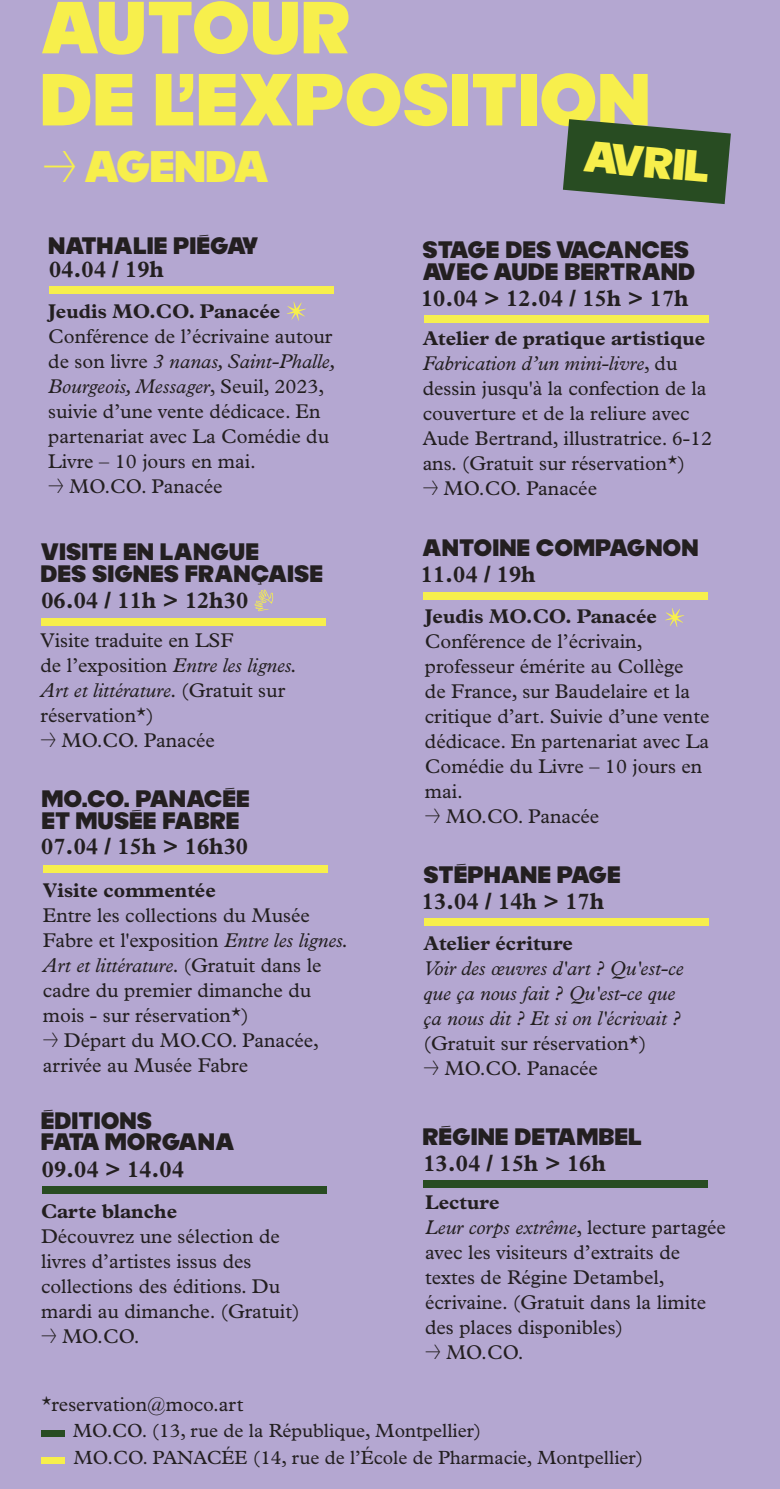
<style>
.page{position:relative;width:780px;height:1489px;background:#fff}
.page>*{position:absolute;margin:0;border:0;box-sizing:border-box;transform-origin:0 0}
.t1{font:900 72px/72px "MOCOSUNSET";color:#f7ef4c}
.t2{font:900 43.25px "MOCOSUNSET";letter-spacing:-.02em;color:#f7ef4c}
.t3{font:900 42.75px "MOCOSUNSET";color:#f7ef4c}
.t4{font:900 23.25px/21.8px "MOCOSUNSET";color:#231f20}
.t5{font:700 23.25px "Plantin MT Pro";color:#231f20}
.t6{font:20px/25px "Plantin MT Pro";color:#231f20}
.t7{font:italic 20px/25px "Plantin MT Pro";color:#231f20}
.t8{font:700 20px "Plantin MT Pro";color:#231f20}
.t9{font:19.25px/26.8px "Plantin MT Pro";color:#231f20}
.s1{font-style:italic}
.s2{font-family:"MOCOSUNSET";font-weight:900}
.s3{font-weight:700}
</style>
<div class="page">
<div style="left:0;top:0;width:779px;height:1488px;background:#b4a7d1"></div>
<div style="left:49px;top:286px;width:284px;height:8px;background:#f7ef4c"></div>
<div style="left:41px;top:617px;width:285px;height:8px;background:#f7ef4c"></div>
<div style="left:41px;top:1430px;width:24px;height:6px;background:#284c22"></div>
<div style="left:41px;top:1457px;width:24px;height:6px;background:#f7ef4c"></div>
<div style="left:44px;top:865px;width:284px;height:8px;background:#f7ef4c"></div>
<div style="left:423px;top:591px;width:284px;height:8px;background:#f7ef4c"></div>
<div style="left:424px;top:918px;width:284px;height:8px;background:#f7ef4c"></div>
<div style="left:42px;top:1186px;width:284px;height:8px;background:#284c22"></div>
<div style="left:423px;top:1180px;width:284px;height:7px;background:#284c22"></div>
<svg style="left:563px;top:119px;width:167px;height:85px"></svg>
<svg style="left:665px;top:608px;width:19px;height:19px"></svg>
<svg style="left:287px;top:301px;width:19px;height:20px"></svg>
<div style="left:424px;top:315px;width:284px;height:8px;background:#f6ef4f"></div>
<svg style="left:254px;top:589px;width:19px;height:22px"></svg>
<h1 class="t1" style="left:40px;top:-6px;width:612px">AUTOUR<br>DE L’EXPOSITION</h1>
<h2 class="t2" style="left:43px;top:145px;width:228px">→ AGENDA</h2>
<h3 class="t3" style="left:585px;top:135px;width:128px;rotate:5deg">AVRIL</h3>
<p class="t4" style="left:48px;top:235px;width:212px">NATHALIE PIÉGAY</p>
<p class="t5" style="left:49px;top:255px;width:116px">04.04 / 19h</p>
<p class="t8" style="left:48px;top:299px;width:233px">Jeudis MO.CO. Panacée</p>
<p class="t6" style="left:48px;top:324px;width:289px">Conférence de l’écrivaine autour de son livre <span class="s1">3 nanas, Saint-Phalle,<br>Bourgeois, Messager</span>, Seuil, 2023, suivie d’une vente dédicace. En partenariat avec La Comédie du<br>Livre – 10 jours en mai.</p>
<p class="t6" style="left:48px;top:474px;width:176px"><span class="s2">→</span> MO.CO. Panacée</p>
<p class="t4" style="left:40px;top:541px;width:284px">VISITE EN LANGUE<br>DES SIGNES FRANÇAISE</p>
<p class="t5" style="left:41px;top:586px;width:208px">06.04 / 11h &gt; 12h30</p>
<p class="t6" style="left:40px;top:627px;width:258px">Visite traduite en LSF<br>de l’exposition <span class="s1">Entre les lignes.<br>Art et littérature.</span> (Gratuit sur réservation*)</p>
<p class="t6" style="left:40px;top:727px;width:176px"><span class="s2">→</span> MO.CO. Panacée</p>
<p class="t4" style="left:42px;top:788px;width:210px">MO.CO. PANACÉE<br>ET MUSÉE FABRE</p>
<p class="t5" style="left:41px;top:831px;width:208px">07.04 / 15h &gt; 16h30</p>
<p class="t8" style="left:43px;top:878px;width:174px">Visite commentée</p>
<p class="t6" style="left:43px;top:902px;width:307px">Entre les collections du Musée<br>Fabre et l'exposition <span class="s1">Entre les lignes.<br>Art et littérature.</span> (Gratuit dans le cadre du premier dimanche du mois - sur réservation*)</p>
<p class="t6" style="left:43px;top:1027px;width:278px"><span class="s2">→</span> Départ du MO.CO. Panacée, arrivée au Musée Fabre</p>
<p class="t4" style="left:41px;top:1109px;width:195px">ÉDITIONS<br>FATA MORGANA</p>
<p class="t5" style="left:42px;top:1155px;width:143px">09.04 &gt; 14.04</p>
<p class="t8" style="left:41px;top:1199px;width:138px">Carte blanche</p>
<p class="t6" style="left:41px;top:1223px;width:260px">Découvrez une sélection de livres d’artistes issus des collections des éditions. Du mardi au dimanche. (Gratuit)</p>
<p class="t6" style="left:41px;top:1323px;width:100px"><span class="s2">→</span> MO.CO.</p>
<p class="t6" style="left:41px;top:1391px;width:203px">*reservation@moco.art</p>
<p class="t4" style="left:422px;top:239px;width:274px">STAGE DES VACANCES<br>AVEC AUDE BERTRAND</p>
<p class="t5" style="left:421px;top:285px;width:269px">10.04 &gt; 12.04 / 15h &gt; 17h</p>
<p class="t6" style="left:422px;top:326px;width:291px"><span class="s3">Atelier de pratique artistique </span><span class="s1">Fabrication d’un mini-livre</span>, du dessin jusqu'à la confection de la couverture et de la reliure avec Aude Bertrand, illustratrice. 6-12 ans. (Gratuit sur réservation*)</p>
<p class="t6" style="left:422px;top:476px;width:176px"><span class="s2">→</span> MO.CO. Panacée</p>
<p class="t4" style="left:422px;top:538px;width:278px">ANTOINE COMPAGNON</p>
<p class="t5" style="left:421px;top:560px;width:116px">11.04 / 19h</p>
<p class="t8" style="left:425px;top:604px;width:233px">Jeudis MO.CO. Panacée</p>
<p class="t6" style="left:425px;top:629px;width:286px">Conférence de l’écrivain, professeur émérite au Collège de France, sur Baudelaire et la critique d’art. Suivie d’une vente dédicace. En partenariat avec La<br>Comédie du Livre – 10 jours en mai.</p>
<p class="t6" style="left:425px;top:804px;width:176px"><span class="s2">→</span> MO.CO. Panacée</p>
<p class="t4" style="left:423px;top:864px;width:199px">STÉPHANE PAGE</p>
<p class="t5" style="left:422px;top:887px;width:184px">13.04 / 14h &gt; 17h</p>
<p class="t8" style="left:423px;top:931px;width:151px">Atelier écriture</p>
<p class="t7" style="left:423px;top:955px;width:261px">Voir des œuvres d'art ? Qu'est-ce que ça nous fait ? Qu'est-ce que ça nous dit ? Et si on l'écrivait ?</p>
<p class="t6" style="left:423px;top:1031px;width:225px">(Gratuit sur réservation*)</p>
<p class="t6" style="left:423px;top:1056px;width:176px"><span class="s2">→</span> MO.CO. Panacée</p>
<p class="t4" style="left:422px;top:1126px;width:221px">RÉGINE DETAMBEL</p>
<p class="t5" style="left:423px;top:1149px;width:184px">13.04 / 15h &gt; 16h</p>
<p class="t6" style="left:425px;top:1190px;width:302px"><span class="s3">Lecture<br></span><span class="s1">Leur corps extrême</span>, lecture partagée avec les visiteurs d’extraits de textes de Régine Detambel, écrivaine. (Gratuit dans la limite des places disponibles)</p>
<p class="t6" style="left:425px;top:1340px;width:100px"><span class="s2">→</span> MO.CO.</p>
<p class="t9" style="left:73px;top:1416px;width:571px">MO.CO. (13, rue de la République, Montpellier)<br>MO.CO. PANACÉE (14, rue de l’École de Pharmacie, Montpellier)</p>
</div>
